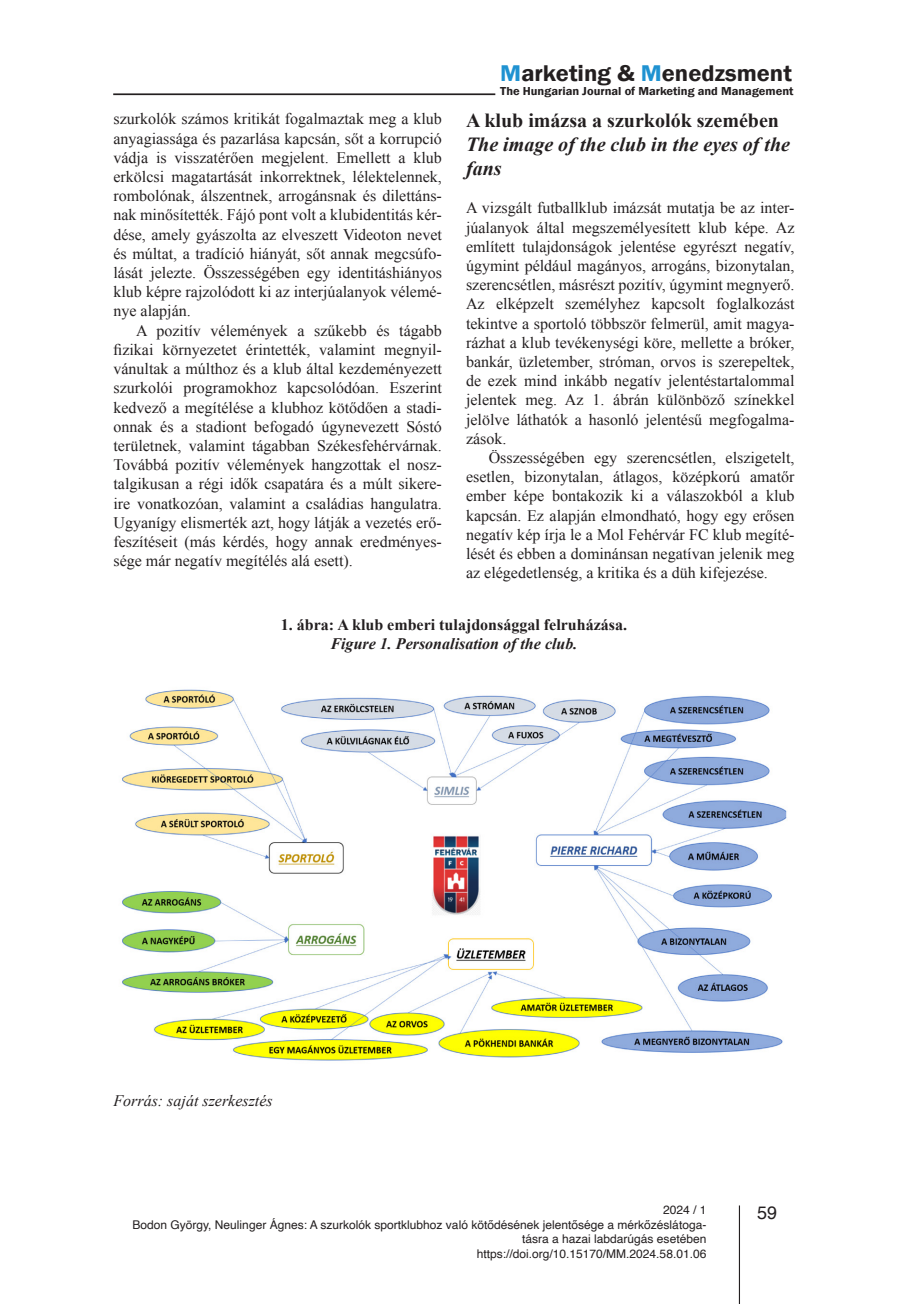
<style>
.page{position:relative;width:908px;height:1304px;background:#fff}
.page>*{position:absolute;margin:0;border:0;box-sizing:border-box;transform-origin:0 0}
.t1{font:600 23.4px "Franklin Gothic";color:#231f20;scale:1.04 1}
.header2{font:italic 700 20px/24px "Times New Roman";color:#231f20}
.header2-2{font:700 20px "Times New Roman";color:#231f20}
.t2{font:18px "Helvetica";color:#231f20}
.folyoszöveg{font:16px/19.2px "Times New Roman";color:#231f20;text-align:justify}
.képaláírás{font:700 16px "Times New Roman";color:#231f20}
.képaláírás-2{font:italic 700 16px "Times New Roman";color:#231f20}
.tompa{font:italic 16px "Times New Roman";color:#231f20}
.t3{font:12px/14.4px "Helvetica";color:#231f20;text-align:right}
.t4{font:600 11.8px "Franklin Gothic";color:#231f20;scale:1.04 1}
.s1{color:#1f92d1}
</style>
<div class="page">
<hr style="left:738px;top:1205px;width:1px;height:99px;background:#231f20">
<hr style="left:113px;top:93px;width:382px;height:2px;background:#231f20">
<img style="left:122px;top:689px;width:665px;height:372px">
<h1 class="t1" style="left:500px;top:59px;width:282px"><span class="s1">M</span>arketing &amp; <span class="s1">M</span>enedzsment</h1>
<p class="t4" style="left:500px;top:84px;width:283px">The Hungarian Journal of Marketing and Management</p>
<p class="header2-2" style="left:466px;top:106px;width:314px">A klub imázsa a szurkolók szemében</p>
<p class="header2" style="left:466px;top:132px;width:325px">The image of the club in the eyes of the fans</p>
<p class="folyoszöveg" style="left:466px;top:198px;width:330px">A vizsgált futballklub imázsát mutatja be az inter&shy;júalanyok által megszemélyesített klub képe. Az említett tulajdonságok jelentése egyrészt negatív, úgymint például magányos, arrogáns, bizonytalan, szerencsétlen, másrészt pozitív, úgymint megnyerő.<br>Az elképzelt személyhez kapcsolt foglalkozást tekintve a sportoló többször felmerül, amit magya&shy;rázhat a klub tevékenységi köre, mellette a bróker, bankár, üzletember, stróman, orvos is szerepeltek, de ezek mind inkább negatív jelentéstartalommal jelentek meg. Az 1. ábrán különböző színekkel jelölve láthatók a hasonló jelentésű megfogalma&shy;zások.</p>
<p class="folyoszöveg" style="left:466px;top:448px;width:330px;text-indent:23px">Összességében egy szerencsétlen, elszigetelt, esetlen, bizonytalan, átlagos, középkorú amatőr ember képe bontakozik ki a válaszokból a klub kapcsán. Ez alapján elmondható, hogy egy erősen negatív kép írja le a Mol Fehérvár FC klub megíté&shy;lését és ebben a dominánsan negatívan jelenik meg az elégedetlenség, a kritika és a düh kifejezése.</p>
<p class="képaláírás" style="left:281px;top:614px;width:347px">1. ábra: A klub emberi tulajdonsággal felruházása.</p>
<p class="képaláírás-2" style="left:330px;top:633px;width:248px">Figure 1. Personalisation of the club.</p>
<p class="folyoszöveg" style="left:113px;top:109px;width:330px">szurkolók számos kritikát fogalmaztak meg a klub anyagiassága és pazarlása kapcsán, sőt a korrupció vádja is visszatérően megjelent. Emellett a klub erkölcsi magatartását inkorrektnek, lélektelennek, rombolónak, álszentnek, arrogánsnak és dilettáns&shy;nak minősítették. Fájó pont volt a klubidentitás kér&shy;dése, amely gyászolta az elveszett Videoton nevet és múltat, a tradíció hiányát, sőt annak megcsúfo&shy;lását jelezte. Összességében egy identitáshiányos klub képre rajzolódott ki az interjúalanyok vélemé&shy;nye alapján.</p>
<p class="folyoszöveg" style="left:113px;top:320px;width:330px;text-indent:23px">A pozitív vélemények a szűkebb és tágabb fizikai környezetet érintették, valamint megnyil&shy;vánultak a múlthoz és a klub által kezdeményezett szurkolói programokhoz kapcsolódóan. Eszerint kedvező a megítélése a klubhoz kötődően a stadi&shy;onnak és a stadiont befogadó úgynevezett Sóstó területnek, valamint tágabban Székesfehérvárnak.<br>Továbbá pozitív vélemények hangzottak el nosz&shy;talgikusan a régi idők csapatára és a múlt sikere&shy;ire vonatkozóan, valamint a családias hangulatra.<br>Ugyanígy elismerték azt, hogy látják a vezetés erő&shy;feszítéseit (más kérdés, hogy annak eredményes&shy;sége már negatív megítélés alá esett).</p>
<p class="tompa" style="left:113px;top:1090px;width:161px">Forrás: saját szerkesztés</p>
<p class="t3" style="left:662px;top:1203px;width:45px">2024 / 1</p>
<p class="t2" style="left:756px;top:1199px;width:22px">59</p>
<p class="t3" style="left:132px;top:1218px;width:575px">Bodon György, Neulinger Ágnes: A szurkolók sportklubhoz való kötődésének jelentősége a mérkőzéslátoga&shy;tásra a hazai labdarúgás esetében<br>https://doi.org/10.15170/MM.2024.58.01.06</p>
</div>
